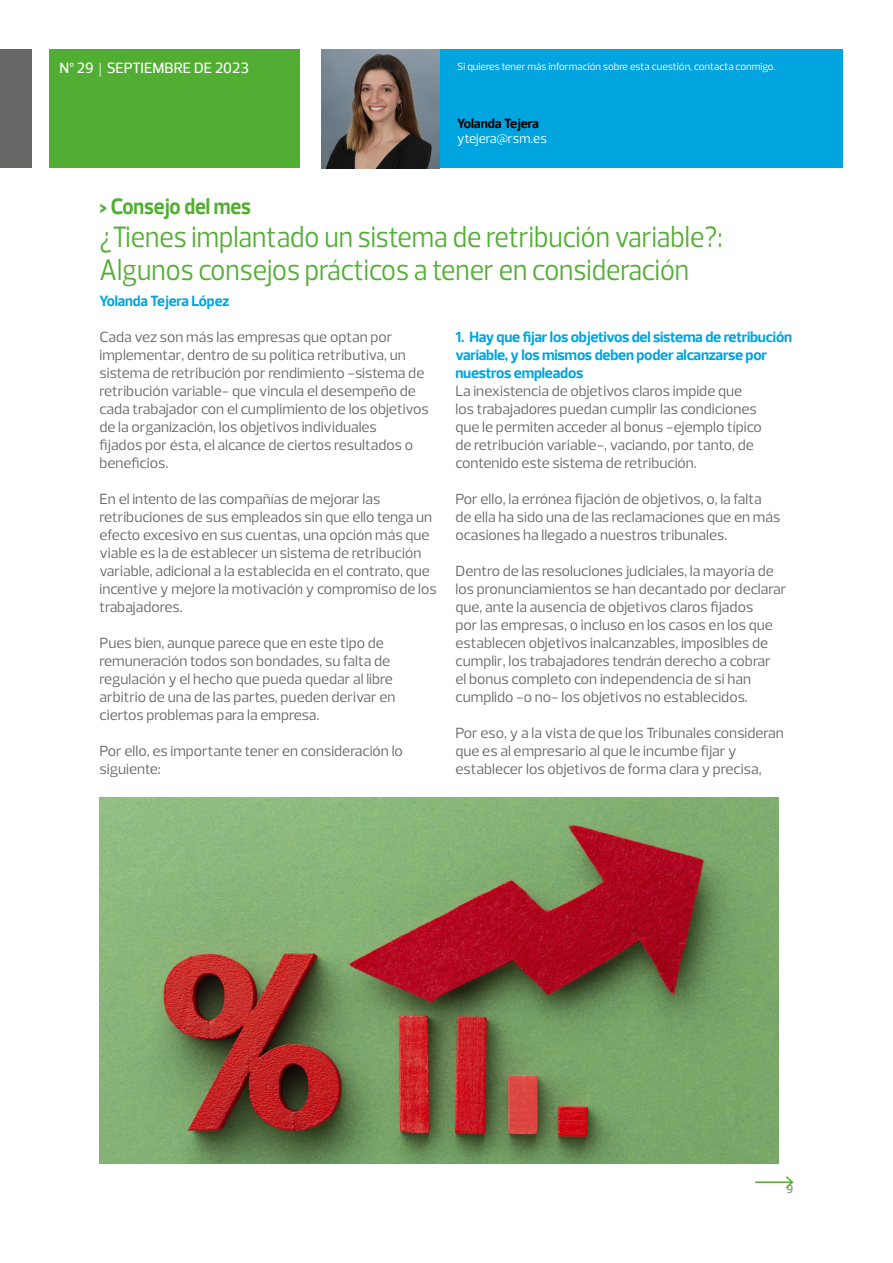
<style>
.page{position:relative;width:893px;height:1263px;background:#fff}
.page>*{position:absolute;margin:0;border:0;box-sizing:border-box;transform-origin:0 0}
.t1{font:30px/33px "Prelo";color:#52ae32;scale:.9 1}
.t2{font:700 22.5px "Prelo";letter-spacing:-.005em;color:#52ae32;scale:.9 1}
.t3{font:15px/18px "Prelo";color:#666665}
.t4{font:700 15px/18px "Prelo";letter-spacing:-.015em;color:#00a5df}
.t5{font:500 15px "Prelo";color:#fff}
.t6{font:13.5px "Prelo";color:#fff}
.t7{font:700 13.5px "Prelo";letter-spacing:-.005em;color:#000}
.t8{font:12px "Prelo";color:#666665}
.t9{font:10.5px "Prelo";color:#fff}
.s1{font-family:"Baskerville";font-weight:400}
</style>
<div class="page">
<div style="left:321px;top:50px;width:522px;height:118px;background:#00a5df"></div>
<div style="left:50px;top:50px;width:250px;height:118px;background:#52ae32"></div>
<div style="left:0;top:50px;width:31px;height:118px;background:#666665"></div>
<img style="left:321px;top:50px;width:119px;height:118px">
<hr style="left:755px;top:1181px;width:37px;height:2px;background:#52ae32">
<svg style="left:784px;top:1176px;width:10px;height:13px"></svg>
<img style="left:99px;top:797px;width:679px;height:366px">
<p class="t5" style="left:60px;top:59px;width:191px">Nº 29 <span class="s1">|</span> SEPTIEMBRE DE 2023</p>
<p class="t9" style="left:457px;top:60px;width:320px">Si quieres tener más información sobre esta cuestión, contacta conmigo.</p>
<p class="t7" style="left:457px;top:115px;width:83px">Yolanda Tejera</p>
<p class="t6" style="left:457px;top:130px;width:91px">ytejera@rsm.es</p>
<h2 class="t2" style="left:99px;top:194px;width:170px">&gt; Consejo del mes</h2>
<h1 class="t1" style="left:99px;top:220px;width:694px">¿Tienes implantado un sistema de retribución variable?:<br>Algunos consejos prácticos a tener en consideración</h1>
<p class="t4" style="left:99px;top:292px;width:131px">Yolanda Tejera López</p>
<p class="t3" style="left:99px;top:328px;width:331px">Cada vez son más las empresas que optan por implementar, dentro de su política retributiva, un sistema de retribución por rendimiento -sistema de retribución variable- que vincula el desempeño de cada trabajador con el cumplimiento de los objetivos de la organización, los objetivos individuales<br>fijados por ésta, el alcance de ciertos resultados o beneficios.</p>
<p class="t3" style="left:99px;top:490px;width:339px">En el intento de las compañías de mejorar las retribuciones de sus empleados sin que ello tenga un efecto excesivo en sus cuentas, una opción más que viable es la de establecer un sistema de retribución variable, adicional a la establecida en el contrato, que incentive y mejore la motivación y compromiso de los trabajadores.</p>
<p class="t3" style="left:99px;top:634px;width:298px">Pues bien, aunque parece que en este tipo de remuneración todos son bondades, su falta de regulación y el hecho que pueda quedar al libre arbitrio de una de las partes, pueden derivar en ciertos problemas para la empresa.</p>
<p class="t3" style="left:99px;top:742px;width:305px">Por ello, es importante tener en consideración lo siguiente:</p>
<p class="t4" style="left:455px;top:328px;width:338px">1. Hay que fijar los objetivos del sistema de retribución variable, y los mismos deben poder alcanzarse por nuestros empleados</p>
<p class="t3" style="left:455px;top:382px;width:308px">La inexistencia de objetivos claros impide que los trabajadores puedan cumplir las condiciones que le permiten acceder al bonus -ejemplo típico de retribución variable-, vaciando, por tanto, de contenido este sistema de retribución.</p>
<p class="t3" style="left:455px;top:490px;width:326px">Por ello, la errónea fijación de objetivos, o, la falta de ella ha sido una de las reclamaciones que en más ocasiones ha llegado a nuestros tribunales.</p>
<p class="t3" style="left:455px;top:562px;width:332px">Dentro de las resoluciones judiciales, la mayoría de los pronunciamientos se han decantado por declarar que, ante la ausencia de objetivos claros fijados<br>por las empresas, o incluso en los casos en los que establecen objetivos inalcanzables, imposibles de cumplir, los trabajadores tendrán derecho a cobrar<br>el bonus completo con independencia de si han cumplido -o no- los objetivos no establecidos.</p>
<p class="t3" style="left:455px;top:724px;width:330px">Por eso, y a la vista de que los Tribunales consideran que es al empresario al que le incumbe fijar y establecer los objetivos de forma clara y precisa,</p>
<p class="t8" style="left:787px;top:1181px;width:8px">9</p>
</div>
